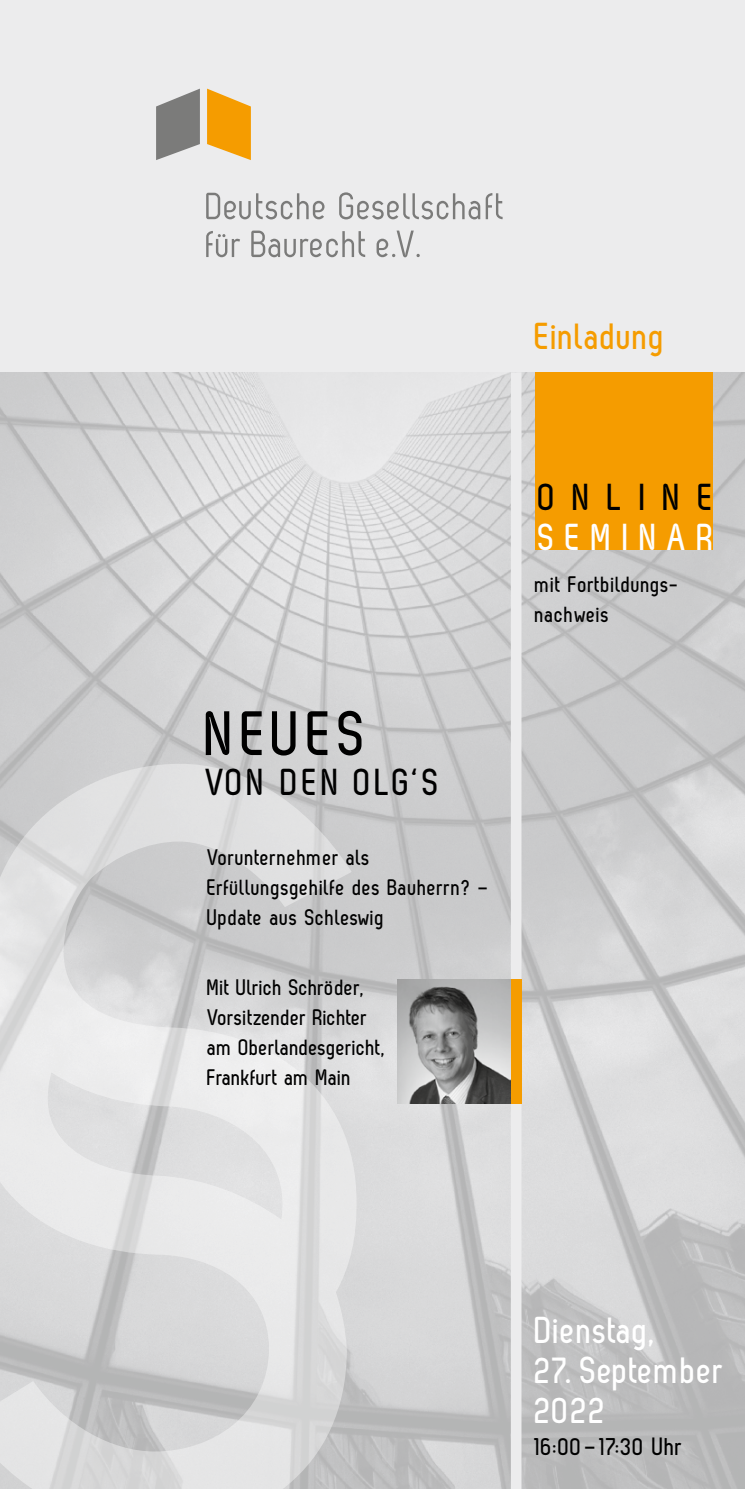
<style>
.page{position:relative;width:745px;height:1489px;background:#fff}
.page>*{position:absolute;margin:0;border:0;box-sizing:border-box;transform-origin:0 0}
.t1{font:700 62.5px "Zag";color:#000}
.t2{font:700 37.5px/40px "Zag";letter-spacing:.02em;color:#fff}
.t3{font:700 37.5px "Zag";letter-spacing:.45em;color:#000}
.t4{font:700 37.5px "Zag";color:#f59c00}
.t5{font:700 37.5px "Zag";letter-spacing:.275em;color:#fff}
.t6{font:700 25px "Zag";letter-spacing:.02em;color:#000}
.t7{font:700 22.5px/30px "Zag";letter-spacing:.015em;color:#000}
</style>
<div class="page">
<div style="left:0;top:0;width:744px;height:1488px;background:#ececed"></div>
<img style="left:0;top:372px;width:744px;height:1116px">
<svg style="left:510px;top:372px;width:11px;height:1116px"></svg>
<svg style="left:156px;top:89px;width:44px;height:71px"></svg>
<svg style="left:207px;top:89px;width:44px;height:71px"></svg>
<svg style="left:206px;top:230px;width:213px;height:27px"></svg>
<svg style="left:206px;top:192px;width:296px;height:27px"></svg>
<div style="left:535px;top:372px;width:177px;height:177px;background:#f59c00"></div>
<svg style="left:0;top:763px;width:356px;height:725px"></svg>
<img style="left:397px;top:979px;width:113px;height:124px">
<div style="left:510px;top:979px;width:11px;height:124px;background:#f59c00"></div>
<h2 class="t4" style="left:534px;top:316px;width:131px">Einladung</h2>
<h1 class="t1" style="left:206px;top:699px;width:162px">NEUES</h1>
<h2 class="t3" style="left:206px;top:761px;width:235px">von den OLG‘S</h2>
<p class="t7" style="left:207px;top:842px;width:283px">Vorunternehmer als<br>Erfüllungsgehilfe des Bauherrn? –<br>Update aus Schleswig</p>
<p class="t7" style="left:207px;top:972px;width:179px">Mit Ulrich Schröder,<br>Vorsitzender Richter am Oberlandesgericht,<br>Frankfurt am Main</p>
<h2 class="t3" style="left:538px;top:476px;width:177px">Online</h2>
<h2 class="t5" style="left:538px;top:516px;width:177px">Seminar</h2>
<p class="t7" style="left:534px;top:569px;width:146px">mit Fortbildungs&shy;nachweis</p>
<h2 class="t2" style="left:534px;top:1309px;width:122px">Dienstag,</h2>
<h2 class="t2" style="left:534px;top:1349px;width:190px">27. September<br>2022</h2>
<p class="t6" style="left:534px;top:1432px;width:149px">16:00–17:30 Uhr</p>
</div>
